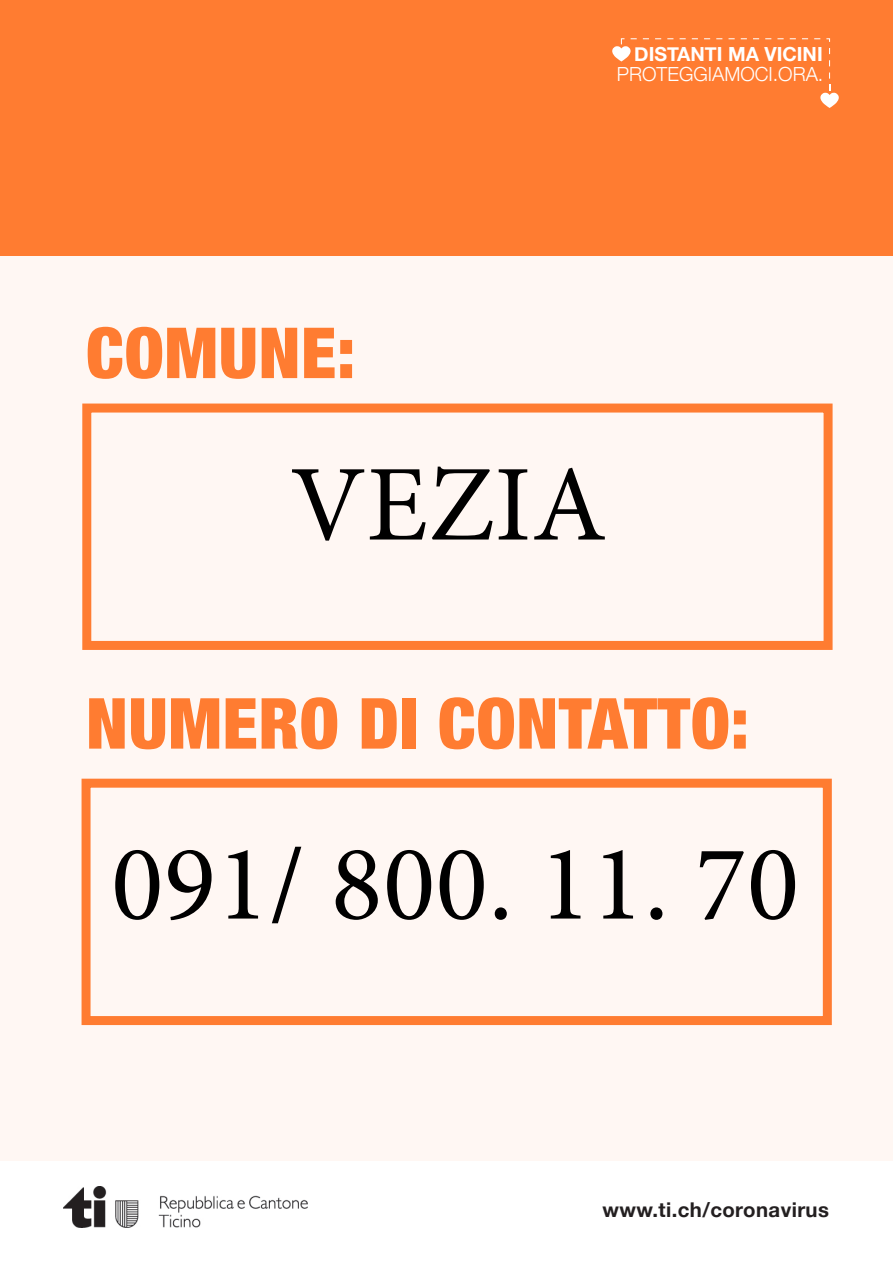
<style>
.page{position:relative;width:893px;height:1263px;background:#fff}
.page>*{position:absolute;margin:0;border:0;box-sizing:border-box;transform-origin:0 0}
.t1{font:108px "Minion Pro";letter-spacing:.005em;color:#000}
.t2{font:900 condensed 70.5px "Helvetica Neue";letter-spacing:.01em;color:#ff7c31}
.t3{font:700 20.4px "Helvetica Neue";letter-spacing:.02em;color:#231f20}
.t4{font:300 19.35px "Helvetica Neue";color:#fff}
.t5{font:700 19.35px "Helvetica Neue";color:#fff}
</style>
<div class="page">
<div style="left:0;top:0;width:893px;height:1161px;background:#fff7f3"></div>
<div style="left:0;top:0;width:893px;height:255px;background:#ff7c31"></div>
<img style="left:64px;top:1186px;width:243px;height:41px">
<svg style="left:612px;top:38px;width:25px;height:23px"></svg>
<svg style="left:820px;top:85px;width:19px;height:23px"></svg>
<div style="left:82px;top:403px;width:751px;height:247px;border:9px solid #ff7c31"></div>
<div style="left:82px;top:779px;width:750px;height:246px;border:9px solid #ff7c31"></div>
<p class="t5" style="left:634px;top:39px;width:190px">DISTANTI MA VICINI</p>
<p class="t4" style="left:617px;top:59px;width:208px">PROTEGGIAMOCI.ORA.</p>
<p class="t2" style="left:86px;top:295px;width:271px">COMUNE:</p>
<h1 class="t1" style="left:290px;top:433px;width:318px">VEZIA</h1>
<p class="t2" style="left:86px;top:665px;width:664px">NUMERO DI CONTATTO:</p>
<h1 class="t1" style="left:111px;top:812px;width:689px">091/ 800. 11. 70</h1>
<p class="t3" style="left:603px;top:1193px;width:228px">www.ti.ch/coronavirus</p>
</div>
